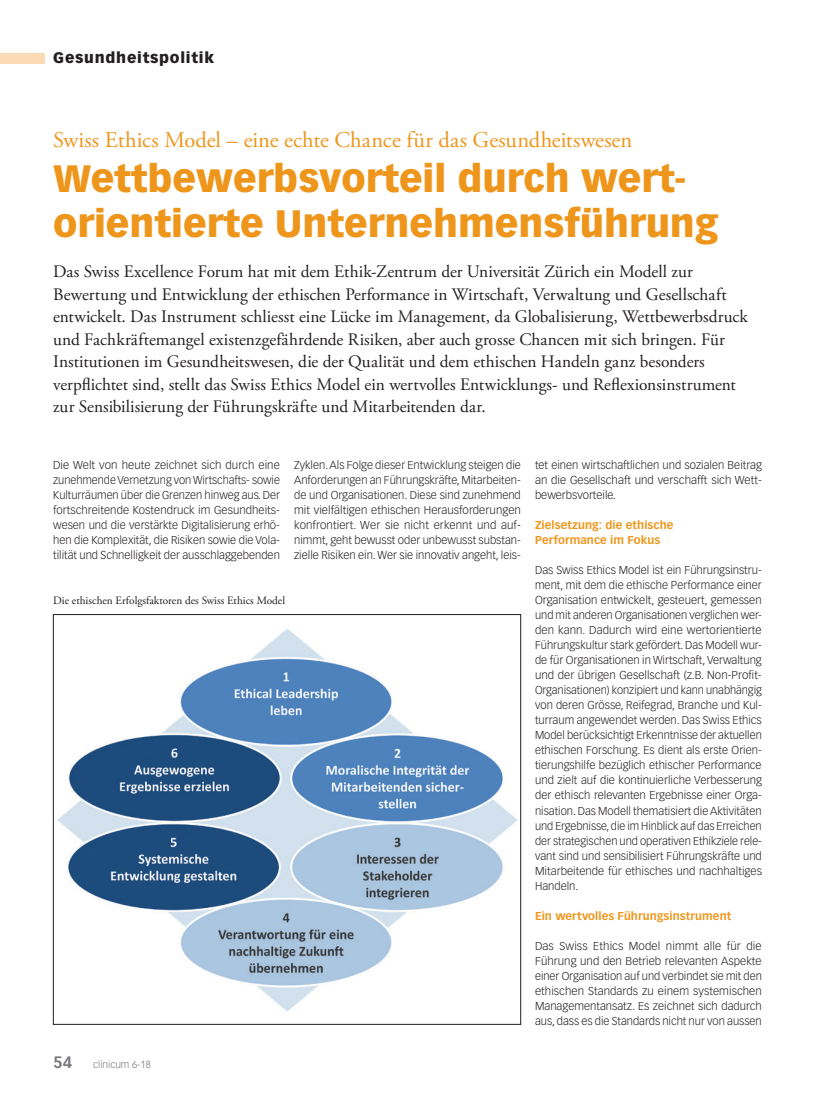
<style>
.page{position:relative;width:815px;height:1099px;background:#fff}
.page>*{position:absolute;margin:0;border:0;box-sizing:border-box;transform-origin:0 0}
.Titel_GP{font:900 37.5px/45px "Vectora LT Std";color:#ee961c}
.Obertitel_GP{font:22.5px "Adobe Garamond Pro";color:#ee961c}
.Lead{font:17.5px/22.5px "Adobe Garamond Pro";color:#231f20}
.t1{font:900 15px "Vectora LT Std";letter-spacing:.05em;color:#231f20}
.Lauftext{font:300 11.25px/15px "Vectora LT Std";color:#231f20;text-align:justify}
.ZT_GP{font:700 11.25px/15px "Vectora LT Std";letter-spacing:.005em;color:#ee961c}
.Legende{font:11.25px "Adobe Garamond Pro";color:#231f20}
.t2{font:300 10px "Vectora LT Std";color:#76787b}
.s1{font-weight:700;font-size:16.25px}
</style>
<div class="page">
<div style="left:0;top:53px;width:45px;height:10px;background:#fbdbb3"></div>
<img style="left:57px;top:628px;width:461px;height:384px">
<h3 class="t1" style="left:53px;top:49px;width:162px">Gesundheitspolitik</h3>
<p class="Obertitel_GP" style="left:53px;top:126px;width:581px">Swiss Ethics Model – eine echte Chance für das Gesundheitswesen</p>
<p class="Titel_GP" style="left:53px;top:155px;width:667px">Wettbewerbsvorteil durch wert&shy;orientierte Unternehmensführung</p>
<p class="Lead" style="left:53px;top:261px;width:696px">Das Swiss Excellence Forum hat mit dem Ethik-Zentrum der Universität Zürich ein Modell zur Bewertung und Entwicklung der ethischen Performance in Wirtschaft, Verwaltung und Gesellschaft entwickelt. Das Instrument schliesst eine Lücke im Management, da Globalisierung, Wettbewerbsdruck und Fachkräftemangel existenzgefährdende Risiken, aber auch grosse Chancen mit sich bringen. Für Institutionen im Gesundheitswesen, die der Qualität und dem ethischen Handeln ganz besonders verpflichtet sind, stellt das Swiss Ethics Model ein wertvolles Entwicklungs- und Reflexionsinstrument zur Sensibilisierung der Führungskräfte und Mitarbeitenden dar.</p>
<p class="Lauftext" style="left:53px;top:458px;width:228px">Die Welt von heute zeichnet sich durch eine zunehmende Vernetzung von Wirtschafts- sowie Kulturräumen ü ber die Grenzen hinweg aus. Der fortschreitende Kostendruck im Gesundheits&shy;wesen und die verstärkte Digitalisierung erhö&shy;hen die Komplexität, die Risiken sowie die Vola&shy;tilität und Schnelligkeit der ausschlaggebenden</p>
<p class="Lauftext" style="left:294px;top:458px;width:228px">Zyklen. Als Folge dieser Entwicklung steigen die Anforderungen an Führungskräfte, Mitarbeiten&shy;de und Organisationen. Diese sind zunehmend mit vielfältigen ethischen Herausforderungen konfrontiert. Wer sie nicht erkennt und auf&shy;nimmt, geht bewusst oder unbewusst substan&shy;zielle Risiken ein. Wer sie innovativ angeht, leis-</p>
<p class="Lauftext" style="left:535px;top:458px;width:228px">tet einen wirtschaftlichen und sozialen Beitrag an die Gesellschaft und verschafft sich Wett&shy;bewerbsvorteile.</p>
<p class="ZT_GP" style="left:535px;top:518px;width:140px">Zielsetzung: die ethische<br>Performance im Fokus</p>
<p class="Lauftext" style="left:535px;top:563px;width:228px">Das Swiss Ethics Model ist ein Führungsinstru&shy;ment, mit dem die ethische Performance einer Organisation entwickelt, gesteuert, gemessen und mit anderen Organisationen verglichen wer&shy;den kann. Dadurch wird eine wertorientierte Führungskultur stark gefördert. Das Modell wur&shy;de fü r Organisationen in Wirtschaft, Verwaltung und der ü brigen Gesellschaft (z.B. Non-Profit-Organisationen) konzipiert und kann unabhängig von deren Grösse, Reifegrad, Branche und Kul&shy;turraum angewendet werden. Das Swiss Ethics Model berücksichtigt Erkenntnisse der aktuellen ethischen Forschung. Es dient als erste Orien&shy;tierungshilfe bezüglich ethischer Performance und zielt auf die kontinuierliche Verbesserung der ethisch relevanten Ergebnisse einer Orga&shy;nisation. Das Modell thematisiert die Aktivitäten und Ergebnisse, die im Hinblick auf das Erreichen der strategischen und operativen Ethikziele rele&shy;vant sind und sensibilisiert Fü hrungskräfte und Mitarbeitende fü r ethisches und nachhaltiges Handeln.</p>
<p class="ZT_GP" style="left:535px;top:908px;width:198px">Ein wertvolles Fü hrungsinstrument</p>
<p class="Lauftext" style="left:535px;top:938px;width:228px">Das Swiss Ethics Model nimmt alle fü r die Fü hrung und den Betrieb relevanten Aspekte einer Organisation auf und verbindet sie mit den ethischen Standards zu einem systemischen Managementansatz. Es zeichnet sich dadurch aus, dass es die Standards nicht nur von aussen</p>
<p class="Legende" style="left:53px;top:594px;width:233px">Die ethischen Erfolgsfaktoren des Swiss Ethics Model</p>
<p class="t2" style="left:53px;top:1058px;width:99px"><span class="s1">54</span> clinicum 6-18</p>
</div>
